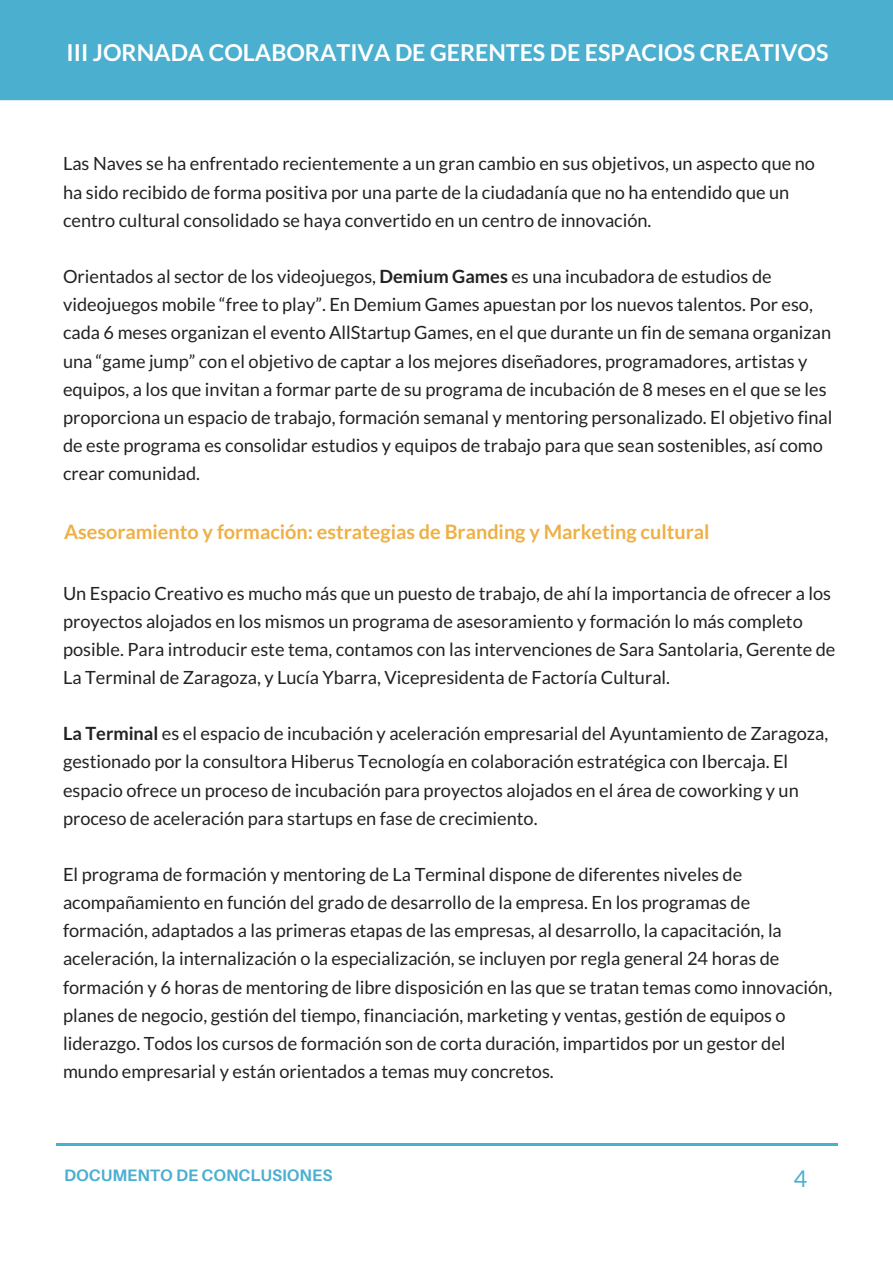
<style>
.page{position:relative;width:893px;height:1263px;background:#fff}
.page>*{position:absolute;margin:0;border:0;box-sizing:border-box;transform-origin:0 0}
.t1{font:700 23.25px "Lato";color:#fff}
.t2{font:23.25px "Lato";color:#4bafd0}
.t3{font:700 19.8px "Lato";color:#eeb045}
.t4{font:18.15px/28.2px "Lato";color:#222}
.t5{font:700 16.5px "Aileron";color:#4bafd0}
.s1{font-weight:700}
</style>
<div class="page">
<hr style="left:56px;top:1143px;width:782px;height:2px;background:#4bafd0">
<div style="left:0;top:0;width:893px;height:100px;background:#4bafd0"></div>
<p class="t1" style="left:67px;top:38px;width:763px">III JORNADA COLABORATIVA DE GERENTES DE ESPACIOS CREATIVOS</p>
<p class="t4" style="left:63px;top:149px;width:753px">Las Naves se ha enfrentado recientemente a un gran cambio en sus objetivos, un aspecto que no ha sido recibido de forma positiva por una parte de la ciudadanía que no ha entendido que un centro cultural consolidado se haya convertido en un centro de innovación.</p>
<p class="t4" style="left:63px;top:262px;width:771px">Orientados al sector de los videojuegos, <span class="s1">Demium Games</span> es una incubadora de estudios de videojuegos mobile “free to play”. En Demium Games apuestan por los nuevos talentos. Por eso, cada 6 meses organizan el evento AllStartup Games, en el que durante un fin de semana organizan una “game jump” con el objetivo de captar a los mejores diseñadores, programadores, artistas y equipos, a los que invitan a formar parte de su programa de incubación de 8 meses en el que se les proporciona un espacio de trabajo, formación semanal y mentoring personalizado. El objetivo final de este programa es consolidar estudios y equipos de trabajo para que sean sostenibles, así como crear comunidad.</p>
<p class="t3" style="left:64px;top:519px;width:647px">Asesoramiento y formación: estrategias de Branding y Marketing cultural</p>
<p class="t4" style="left:63px;top:578px;width:774px">Un Espacio Creativo es mucho más que un puesto de trabajo, de ahí la importancia de ofrecer a los proyectos alojados en los mismos un programa de asesoramiento y formación lo más completo posible. Para introducir este tema, contamos con las intervenciones de Sara Santolaria, Gerente de La Terminal de Zaragoza, y Lucía Ybarra, Vicepresidenta de Factoría Cultural.</p>
<p class="t4" style="left:63px;top:719px;width:767px"><span class="s1">La Terminal</span> es el espacio de incubación y aceleración empresarial del Ayuntamiento de Zaragoza, gestionado por la consultora Hiberus Tecnología en colaboración estratégica con Ibercaja. El espacio ofrece un proceso de incubación para proyectos alojados en el área de coworking y un proceso de aceleración para startups en fase de crecimiento.</p>
<p class="t4" style="left:63px;top:860px;width:771px">El programa de formación y mentoring de La Terminal dispone de diferentes niveles de acompañamiento en función del grado de desarrollo de la empresa. En los programas de formación, adaptados a las primeras etapas de las empresas, al desarrollo, la capacitación, la aceleración, la internalización o la especialización, se incluyen por regla general 24 horas de formación y 6 horas de mentoring de libre disposición en las que se tratan temas como innovación, planes de negocio, gestión del tiempo, financiación, marketing y ventas, gestión de equipos o liderazgo. Todos los cursos de formación son de corta duración, impartidos por un gestor del mundo empresarial y están orientados a temas muy concretos.</p>
<p class="t5" style="left:64px;top:1165px;width:270px">DOCUMENTO DE CONCLUSIONES</p>
<p class="t2" style="left:794px;top:1164px;width:15px">4</p>
</div>
